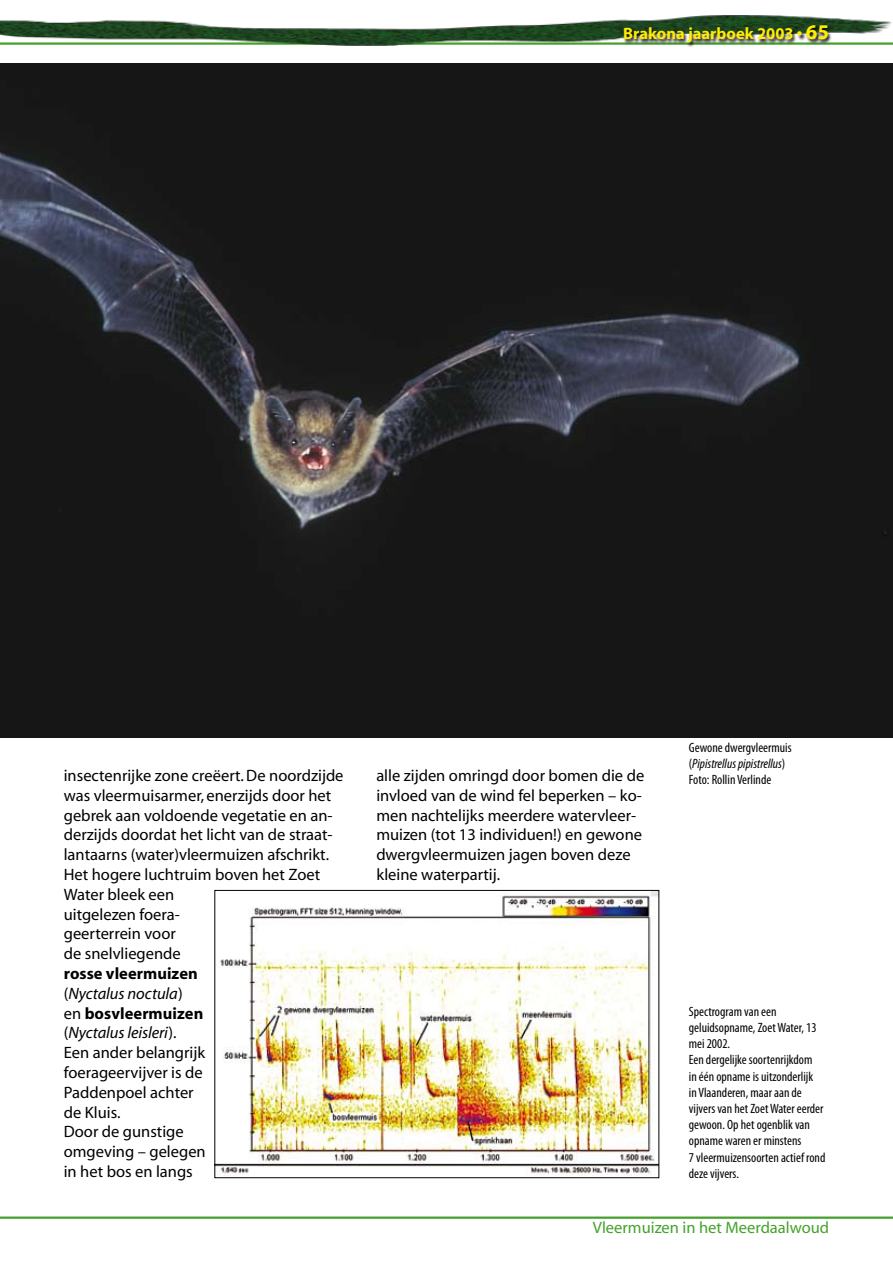
<style>
.page{position:relative;width:893px;height:1263px;background:#fff}
.page>*{position:absolute;margin:0;border:0;box-sizing:border-box;transform-origin:0 0}
.t1{font:16.5px/19.8px "Myriad";color:#000}
.t2{font:16.5px "Myriad";color:#45a12b}
.t3{font:700 16.5px "Myriad";color:#ffed00}
.t4{font:condensed 13.5px/16.2px "Myriad Pro";color:#000}
.t5{font:italic condensed 13.5px/16.2px "Myriad Pro";color:#000}
.s1{font-size:21px}
.s2{font-weight:700}
.s3{font-style:italic}
.s4{font-style:normal}
</style>
<div class="page">
<img style="left:0;top:15px;width:892px;height:31px">
<svg style="left:623px;top:25px;width:270px;height:39px"></svg>
<hr style="left:0;top:1216px;width:893px;height:3px;background:#45a12b">
<img style="left:217px;top:892px;width:440px;height:284px">
<div style="left:215px;top:890px;width:444px;height:288px;border:1px solid #000"></div>
<img style="left:0;top:64px;width:893px;height:674px">
<p class="t3" style="left:623px;top:25px;width:207px">Brakona jaarboek 2003 • <span class="s1">65</span></p>
<p class="t1" style="left:64px;top:766px;width:281px">insectenrijke zone creëert. De noordzijde was vleermuisarmer, enerzijds door het gebrek aan voldoende vegetatie en an&shy;derzijds doordat het licht van de straat&shy;lantaarns (water)vleermuizen afschrikt.<br>Het hogere luchtruim boven het Zoet<br>Water bleek een<br>uitgelezen foera-<br>geerterrein voor<br>de snelvliegende</p>
<p class="t1" style="left:64px;top:964px;width:143px"><span class="s2">rosse vleermuizen </span>(<span class="s3">Nyctalus noctula</span>)<br>en <span class="s2">bosvleermuizen </span>(<span class="s3">Nyctalus leisleri</span>).<br>Een ander belangrijk foerageervijver is de<br>Paddenpoel achter de Kluis.<br>Door de gunstige omgeving – gelegen in het bos en langs</p>
<p class="t5" style="left:689px;top:739px;width:104px"><span class="s4">Gewone dwergvleermuis (</span>Pipistrellus pipistrellus<span class="s4">)</span></p>
<p class="t1" style="left:376px;top:766px;width:269px">alle zijden omringd door bomen die de</p>
<p class="t4" style="left:689px;top:771px;width:84px">Foto: Rollin Verlinde</p>
<p class="t1" style="left:376px;top:786px;width:267px">invloed van de wind fel beperken – ko&shy;men nachtelijks meerdere watervleer&shy;muizen (tot 13 individuen!) en gewone dwergvleermuizen jagen boven deze kleine waterpartij.</p>
<p class="t4" style="left:689px;top:1003px;width:138px">Spectrogram van een geluidsopname, Zoet Water, 13 mei 2002.<br>Een dergelijke soortenrijkdom<br>in één opname is uitzonderlijk<br>in Vlaanderen, maar aan de vijvers van het Zoet Water eerder gewoon. Op het ogenblik van opname waren er minstens<br>7 vleermuizensoorten actief rond deze vijvers.</p>
<p class="t2" style="left:593px;top:1219px;width:238px">Vleermuizen in het Meerdaalwoud</p>
</div>
